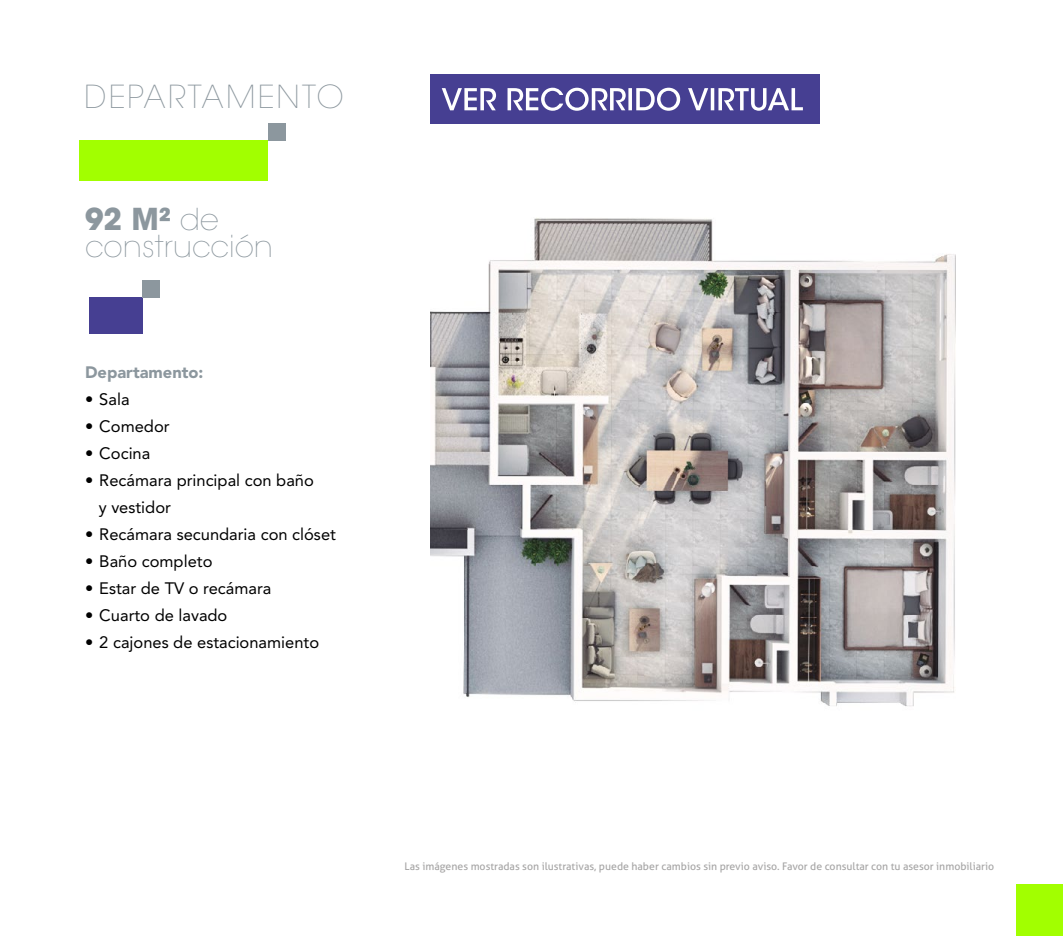
<style>
.page{position:relative;width:1063px;height:936px;background:#fff}
.page>*{position:absolute;margin:0;border:0;box-sizing:border-box;transform-origin:0 0}
.t1{font:200 31.5px "ITC Avant Garde Std";letter-spacing:.07em;color:#8c979e}
.t2{font:200 30px/27px "ITC Avant Garde Std";color:#8c979e}
.t3{font:16.5px/27px "Avenir LT Std";color:#000}
.t4{font:900 16.5px "Avenir LT Std";color:#8c979e}
.t5{font:10.5px "Aller";color:#a6a5a5}
.s1{font-weight:700}
.s2{color:#fff}
</style>
<div class="page">
<div style="left:1017px;top:884px;width:46px;height:51px;background:#a2ff00"></div>
<img style="left:430px;top:218px;width:526px;height:489px">
<div style="left:89px;top:297px;width:53px;height:37px;background:#463f92"></div>
<div style="left:142px;top:280px;width:17px;height:17px;background:#8c979e"></div>
<div style="left:80px;top:140px;width:188px;height:41px;background:#a2ff00"></div>
<div style="left:268px;top:123px;width:17px;height:17px;background:#8c979e"></div>
<div style="left:430px;top:75px;width:390px;height:49px;background:#463f92"></div>
<svg style="left:442px;top:88px;width:361px;height:23px"></svg>
<h1 class="t1" style="left:84px;top:78px;width:261px">DEPARTAMENTO</h1>
<h2 class="t2" style="left:85px;top:206px;width:190px"><span class="s1">92 M²</span> de construcción</h2>
<p class="t4" style="left:85px;top:362px;width:120px">Departamento:</p>
<p class="t3" style="left:85px;top:386px;width:46px">• Sala</p>
<p class="t3" style="left:85px;top:413px;width:86px">• Comedor</p>
<p class="t3" style="left:85px;top:440px;width:67px">• Cocina</p>
<p class="t3" style="left:99px;top:467px;width:217px;text-indent:-14px">• Recámara principal con baño y vestidor</p>
<p class="t3" style="left:85px;top:521px;width:252px">• Recámara secundaria con clóset</p>
<p class="t3" style="left:85px;top:548px;width:129px">• Baño completo</p>
<p class="t3" style="left:85px;top:575px;width:188px">• Estar de TV o recámara</p>
<p class="t3" style="left:85px;top:602px;width:144px">• Cuarto de lavado</p>
<p class="t3" style="left:85px;top:629px;width:236px">• 2 cajones de estacionamiento</p>
<p class="t5" style="left:405px;top:860px;width:594px">Las imágenes mostradas son ilustrativas, puede haber cambios sin previo aviso. Favor de consultar con tu asesor inmobiliario<span class="s2">.</span></p>
</div>
